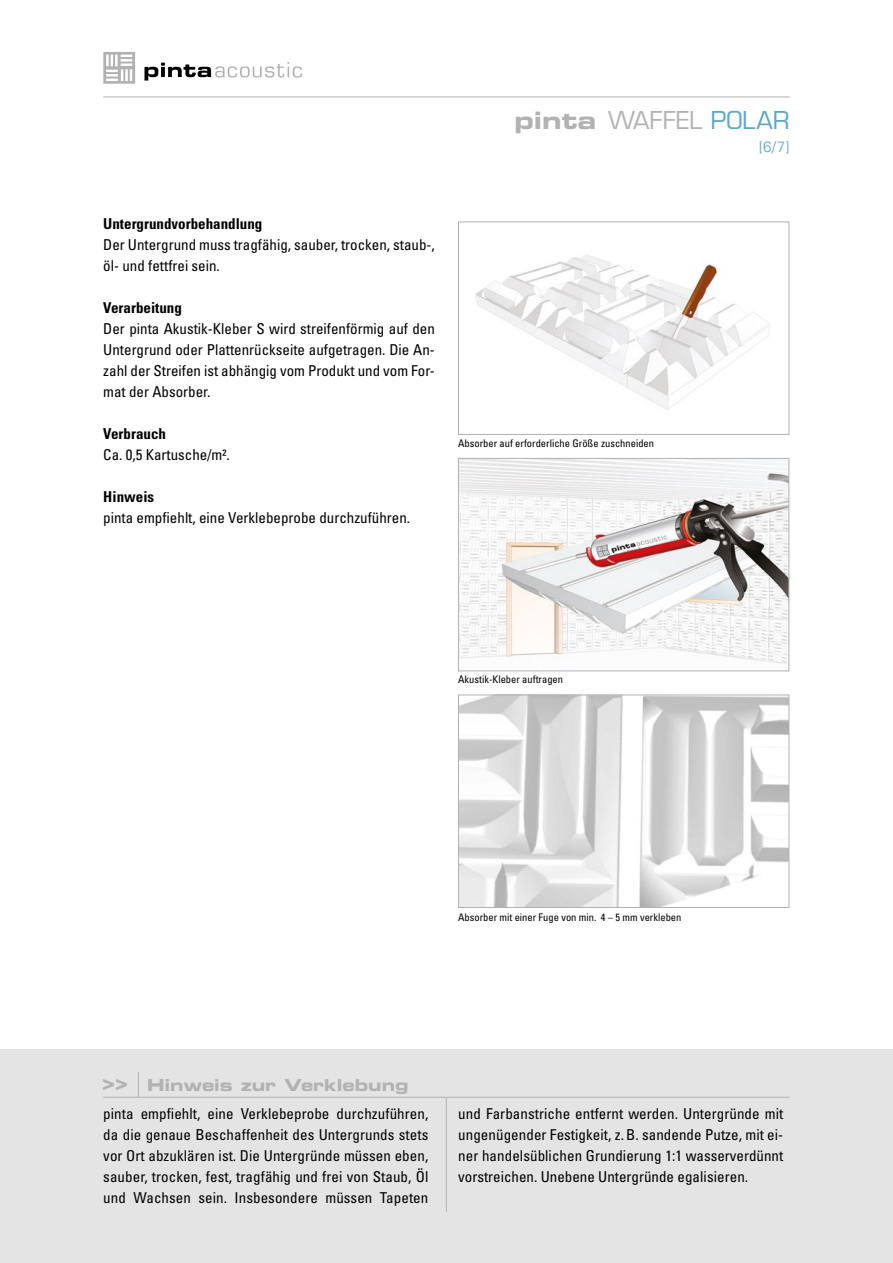
<style>
.page{position:relative;width:893px;height:1263px;background:#fff}
.page>*{position:absolute;margin:0;border:0;box-sizing:border-box;transform-origin:0 0}
.t1{font:24px "Eurostile LT";color:#b2b2b2}
.t2{font:21.45px "Eurostile LT Bold Extended Two";color:#b2b2b2}
.t3{font:16.5px "Eurostile LT Bold Extended Two";color:#b2b2b2}
.t4{font:condensed 15px/21px "Univers LT";color:#000;text-align:justify}
.t5{font:700 condensed 15px "Univers LT";color:#000}
.t6{font:300 15px "Univers LT";color:#5ea6c6}
.t7{font:condensed 10.5px "Univers LT";color:#000}
.s1{font-family:"Eurostile LT Bold Extended Two"}
.s2{color:#5ea6c6}
</style>
<div class="page">
<hr style="left:103px;top:97px;width:687px;height:1px;background:#b2b2b2">
<svg style="left:103px;top:52px;width:32px;height:32px"></svg>
<svg style="left:144px;top:62px;width:158px;height:19px"></svg>
<div style="left:0;top:1050px;width:893px;height:213px;background:#e4e4e4"></div>
<img style="left:475px;top:254px;width:295px;height:156px">
<div style="left:458px;top:222px;width:331px;height:213px;border:1px solid #b2b2b2"></div>
<img style="left:460px;top:460px;width:327px;height:204px">
<div style="left:458px;top:458px;width:331px;height:213px;border:1px solid #b2b2b2"></div>
<img style="left:460px;top:697px;width:327px;height:209px">
<div style="left:458px;top:695px;width:331px;height:213px;border:1px solid #b2b2b2"></div>
<svg style="left:138px;top:1072px;width:1px;height:25px"></svg>
<hr style="left:103px;top:1097px;width:687px;height:1px;background:#b2b2b2">
<hr style="left:446px;top:1097px;width:1px;height:115px;background:#b2b2b2">
<h1 class="t1" style="left:514px;top:106px;width:277px"><span class="s1">pinta</span> WAFFEL <span class="s2">POLAR</span></h1>
<p class="t6" style="left:759px;top:137px;width:32px">[6/7]</p>
<p class="t5" style="left:103px;top:215px;width:161px">Untergrundvorbehandlung</p>
<p class="t4" style="left:103px;top:234px;width:333px">Der Untergrund muss tragfähig, sauber, trocken, staub-, öl- und fettfrei sein.</p>
<p class="t5" style="left:103px;top:299px;width:80px">Verarbeitung</p>
<p class="t4" style="left:103px;top:318px;width:333px">Der pinta Akustik-Kleber S wird streifenförmig auf den Untergrund oder Plattenrückseite aufgetragen. Die An&shy;zahl der Streifen ist abhängig vom Produkt und vom For&shy;mat der Absorber.</p>
<p class="t5" style="left:103px;top:425px;width:64px">Verbrauch</p>
<p class="t4" style="left:103px;top:444px;width:128px">Ca. 0,5 Kartusche/m².</p>
<p class="t5" style="left:103px;top:488px;width:52px">Hinweis</p>
<p class="t4" style="left:103px;top:507px;width:308px">pinta empfiehlt, eine Verklebeprobe durchzuführen.</p>
<p class="t7" style="left:458px;top:437px;width:197px">Absorber auf erforderliche Größe zuschneiden</p>
<p class="t7" style="left:458px;top:673px;width:106px">Akustik-Kleber auftragen</p>
<p class="t7" style="left:458px;top:910px;width:225px">Absorber mit einer Fuge von min. 4 – 5 mm verkleben</p>
<h2 class="t2" style="left:102px;top:1067px;width:27px">&gt;&gt;</h2>
<p class="t3" style="left:147px;top:1073px;width:263px">Hinweis zur Verklebung</p>
<p class="t4" style="left:103px;top:1103px;width:327px">pinta empfiehlt, eine Verklebeprobe durchzuführen, da die genaue Beschaffenheit des Untergrunds stets vor Ort abzuklären ist. Die Untergründe müssen eben, sauber, trocken, fest, tragfähig und frei von Staub, Öl und Wachsen sein. Insbesondere müssen Tapeten</p>
<p class="t4" style="left:458px;top:1103px;width:326px">und Farbanstriche entfernt werden. Untergründe mit ungenügender Festigkeit, z.B. sandende Putze, mit ei&shy;ner handelsüblichen Grundierung 1:1 wasserverdünnt vorstreichen. Unebene Untergründe egalisieren.</p>
</div>
